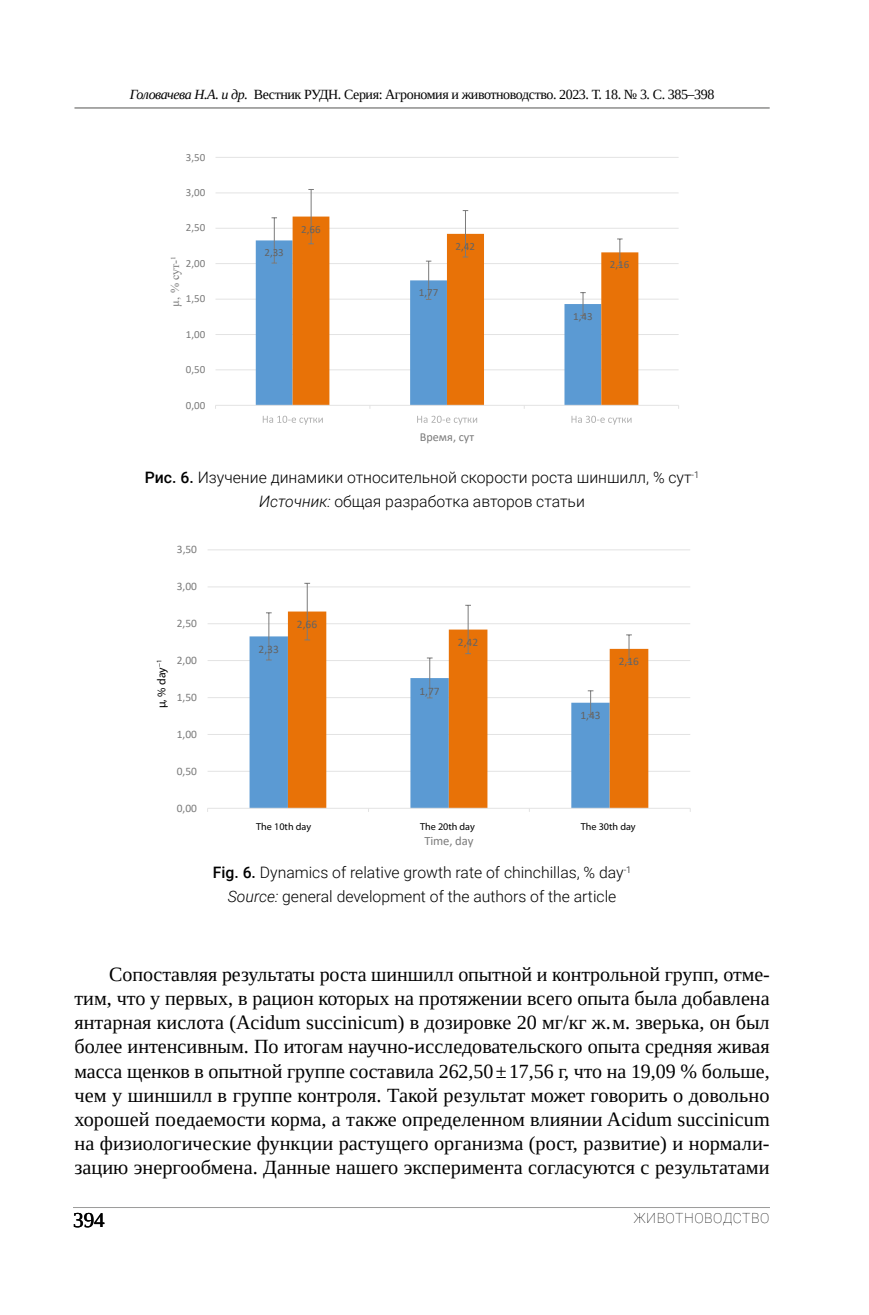
<style>
.page{position:relative;width:869px;height:1315px;background:#fff}
.page>*{position:absolute;margin:0;border:0;box-sizing:border-box;transform-origin:0 0}
.t1{font:21px "Tinos";color:#000}
.текст{font:20.12px/24.2px "Tinos";color:#000;text-align:justify}
.подрисуночный{font:300 15.75px "Roboto";color:#000}
.t2{font:14px "Tinos";letter-spacing:-.03em;color:#000}
.t3{font:100 14px "Roboto";letter-spacing:.035em;color:#000}
.t4{font:12.78px "Calibri";letter-spacing:-.01em;color:#7b7b7b}
.t5{font:12.25px "Calibri";color:#7b7b7b}
.t6{font:12.25px "Times New Roman";color:#7b7b7b}
.t7{font:11.72px "Myriad Pro";color:#000}
.t8{font:11.38px "Calibri";letter-spacing:.005em;color:#7b7b7b}
.t9{font:11.38px "Calibri";letter-spacing:.005em;color:#646363}
.t10{font:11.03px "Calibri";letter-spacing:.005em;color:#7b7b7b}
.t11{font:11.03px "Calibri";letter-spacing:.005em;color:#646363}
.t12{font:10.15px "Myriad Pro";color:#000}
.s1{font-style:italic}
.s2{font-weight:500}
</style>
<div class="page">
<hr style="left:74px;top:107px;width:695px;height:2px;background:#9d9d9c">
<hr style="left:73px;top:1207px;width:696px;height:1px;background:#9d9d9c">
<hr style="left:215px;top:369px;width:463px;height:1px;background:#e3e3e3">
<hr style="left:215px;top:334px;width:463px;height:1px;background:#e3e3e3">
<hr style="left:215px;top:299px;width:463px;height:1px;background:#e3e3e3">
<hr style="left:215px;top:263px;width:463px;height:1px;background:#e3e3e3">
<hr style="left:215px;top:228px;width:463px;height:1px;background:#e3e3e3">
<hr style="left:215px;top:192px;width:463px;height:1px;background:#e3e3e3">
<hr style="left:215px;top:157px;width:463px;height:1px;background:#e3e3e3">
<div style="left:256px;top:240px;width:36px;height:165px;background:#5b9ad3"></div>
<svg style="left:292px;top:216px;width:346px;height:189px"></svg>
<svg style="left:271px;top:217px;width:6px;height:47px"></svg>
<svg style="left:425px;top:261px;width:6px;height:39px"></svg>
<svg style="left:580px;top:292px;width:5px;height:24px"></svg>
<svg style="left:308px;top:189px;width:6px;height:55px"></svg>
<svg style="left:462px;top:210px;width:6px;height:47px"></svg>
<svg style="left:616px;top:238px;width:6px;height:28px"></svg>
<hr style="left:215px;top:405px;width:463px;height:1px;background:#e3e3e3">
<svg style="left:263px;top:416px;width:59px;height:9px"></svg>
<svg style="left:417px;top:416px;width:60px;height:9px"></svg>
<svg style="left:571px;top:416px;width:60px;height:9px"></svg>
<hr style="left:207px;top:771px;width:483px;height:1px;background:#e3e3e3">
<hr style="left:207px;top:734px;width:483px;height:1px;background:#e3e3e3">
<hr style="left:207px;top:697px;width:483px;height:1px;background:#e3e3e3">
<hr style="left:207px;top:660px;width:483px;height:1px;background:#e3e3e3">
<hr style="left:207px;top:623px;width:483px;height:1px;background:#e3e3e3">
<hr style="left:207px;top:586px;width:483px;height:1px;background:#e3e3e3">
<hr style="left:207px;top:549px;width:483px;height:1px;background:#e3e3e3">
<div style="left:249px;top:636px;width:39px;height:172px;background:#5b9ad3"></div>
<svg style="left:288px;top:611px;width:360px;height:197px"></svg>
<svg style="left:266px;top:612px;width:5px;height:48px"></svg>
<svg style="left:426px;top:657px;width:6px;height:41px"></svg>
<svg style="left:587px;top:690px;width:6px;height:25px"></svg>
<svg style="left:304px;top:583px;width:6px;height:57px"></svg>
<svg style="left:465px;top:605px;width:6px;height:49px"></svg>
<svg style="left:626px;top:634px;width:5px;height:29px"></svg>
<hr style="left:207px;top:808px;width:483px;height:1px;background:#e3e3e3">
<p class="t2" style="left:130px;top:85px;width:586px"><span class="s1">Головачева Н.А. и др.</span> Вестник РУДН. Серия: Агрономия и животноводство. 2023. Т. 18. № 3. С. 385–398</p>
<p class="t10" style="left:186px;top:149px;width:21px">3,50</p>
<p class="t10" style="left:186px;top:185px;width:21px">3,00</p>
<p class="t10" style="left:186px;top:220px;width:21px">2,50</p>
<p class="t6" style="left:166px;top:307px;width:52px;rotate:-90deg">µ, % сут-¹</p>
<p class="t10" style="left:186px;top:255px;width:21px">2,00</p>
<p class="t10" style="left:186px;top:291px;width:21px">1,50</p>
<p class="t10" style="left:186px;top:326px;width:21px">1,00</p>
<p class="t10" style="left:186px;top:362px;width:21px">0,50</p>
<p class="t10" style="left:186px;top:397px;width:21px">0,00</p>
<p class="t11" style="left:264px;top:245px;width:21px">2,33</p>
<p class="t11" style="left:301px;top:221px;width:21px">2,66</p>
<p class="t11" style="left:418px;top:285px;width:21px">1,77</p>
<p class="t11" style="left:455px;top:238px;width:21px">2,42</p>
<p class="t11" style="left:573px;top:309px;width:21px">1,43</p>
<p class="t11" style="left:609px;top:257px;width:21px">2,16</p>
<p class="t5" style="left:419px;top:428px;width:56px">Время, сут</p>
<p class="подрисуночный" style="left:145px;top:467px;width:556px"><span class="s2">Рис. 6.</span> Изучение динамики относительной скорости роста шиншилл, % сут<sup>‑1</sup></p>
<p class="подрисуночный" style="left:259px;top:490px;width:327px"><span class="s1">Источник:</span> общая разработка авторов статьи</p>
<p class="t8" style="left:177px;top:541px;width:22px">3,50</p>
<p class="t8" style="left:177px;top:578px;width:22px">3,00</p>
<p class="t8" style="left:177px;top:615px;width:22px">2,50</p>
<p class="t7" style="left:154px;top:708px;width:50px;rotate:-90deg">μ, % day<sup>–</sup><sup>1</sup></p>
<p class="t8" style="left:177px;top:652px;width:22px">2,00</p>
<p class="t8" style="left:177px;top:689px;width:22px">1,50</p>
<p class="t8" style="left:177px;top:726px;width:22px">1,00</p>
<p class="t8" style="left:177px;top:763px;width:22px">0,50</p>
<p class="t8" style="left:177px;top:800px;width:22px">0,00</p>
<p class="t9" style="left:258px;top:641px;width:22px">2,33</p>
<p class="t9" style="left:297px;top:616px;width:22px">2,66</p>
<p class="t9" style="left:419px;top:683px;width:22px">1,77</p>
<p class="t9" style="left:457px;top:634px;width:22px">2,42</p>
<p class="t9" style="left:580px;top:707px;width:22px">1,43</p>
<p class="t9" style="left:618px;top:653px;width:22px">2,16</p>
<p class="t12" style="left:256px;top:820px;width:56px">The 10th day</p>
<p class="t12" style="left:420px;top:820px;width:56px">The 20th day</p>
<p class="t12" style="left:580px;top:820px;width:56px">The 30th day</p>
<p class="подрисуночный" style="left:213px;top:862px;width:420px"><span class="s2">Fig. 6.</span> Dynamics of relative growth rate of chinchillas, % day<sup>‑1</sup></p>
<p class="подрисуночный" style="left:228px;top:885px;width:390px"><span class="s1">Source:</span> general development of the authors of the article</p>
<p class="t4" style="left:424px;top:832px;width:51px">Time, day</p>
<p class="текст" style="left:74px;top:962px;width:696px;text-indent:35px">Сопоставляя результаты роста шиншилл опытной и контрольной групп, отме&shy;тим, что у первых, в рацион которых на протяжении всего опыта была добавлена янтарная кислота (Acidum succinicum) в дозировке 20 мг/кг ж. м. зверька, он был более интенсивным. По итогам научно-исследовательского опыта средняя живая масса щенков в опытной группе составила 262,50±17,56 г, что на 19,09 % больше, чем у шиншилл в группе контроля. Такой результат может говорить о довольно хорошей поедаемости корма, а также определенном влиянии Acidum succinicum на физиологические функции растущего организма (рост, развитие) и нормали&shy;зацию энергообмена. Данные нашего эксперимента согласуются с результатами</p>
<p class="t1" style="left:73px;top:1206px;width:33px">394</p>
<p class="t3" style="left:633px;top:1207px;width:137px">ЖИВОТНОВОДСТВО</p>
</div>
